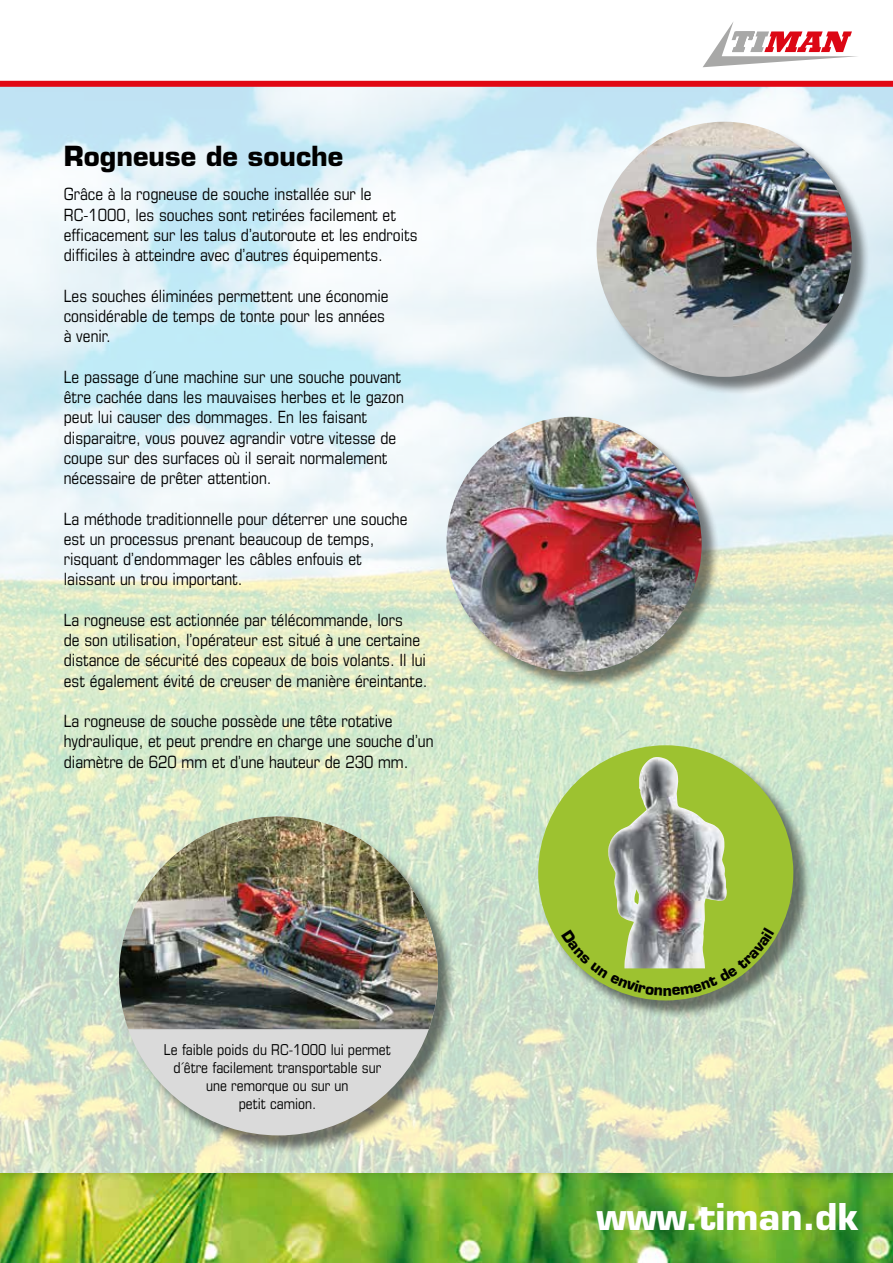
<style>
.page{position:relative;width:893px;height:1263px;background:#fff}
.page>*{position:absolute;margin:0;border:0;box-sizing:border-box;transform-origin:0 0}
.t1{font:700 36px "Eurostile";color:#fff}
.t2{font:700 27px "Eurostile";color:#000}
.t3{font:condensed 16.8px/20.2px "Eurostile";color:#000}
.t4{font:condensed 15px/18px "Eurostile";color:#000;text-align:center}
</style>
<div class="page">
<img style="left:0;top:87px;width:893px;height:1087px">
<div style="left:0;top:81px;width:893px;height:6px;background:#e10814"></div>
<svg style="left:703px;top:22px;width:154px;height:45px"></svg>
<div style="left:449px;top:419px;width:271px;height:272px;background:#000;opacity:.5"></div>
<img style="left:446px;top:417px;width:256px;height:255px;border-radius:128px">
<div style="left:599px;top:124px;width:271px;height:272px;background:#000;opacity:.5"></div>
<img style="left:597px;top:122px;width:255px;height:255px;border-radius:128px">
<img style="left:0;top:1174px;width:893px;height:89px">
<div style="left:121px;top:819px;width:336px;height:335px;background:#000;opacity:.5"></div>
<svg style="left:128px;top:1029px;width:301px;height:106px;background:#d2d4cd"></svg>
<img style="left:119px;top:816px;width:319px;height:213px">
<div style="left:540px;top:747px;width:272px;height:272px;background:#000;opacity:.5"></div>
<div style="left:538px;top:745px;width:255px;height:255px;background:#9dc230;border-radius:50%"></div>
<img style="left:608px;top:757px;width:119px;height:171px">
<svg style="left:561px;top:928px;width:213px;height:67px"></svg>
<h2 class="t2" style="left:64px;top:139px;width:281px">Rogneuse de souche</h2>
<p class="t3" style="left:64px;top:184px;width:355px">Grâce à la rogneuse de souche installée sur le RC-1000, les souches sont retirées facilement et efficacement sur les talus d’autoroute et les endroits difficiles à atteindre avec d’autres équipements.</p>
<p class="t3" style="left:64px;top:285px;width:326px">Les souches éliminées permettent une économie considérable de temps de tonte pour les années à venir.</p>
<p class="t3" style="left:64px;top:366px;width:342px">Le passage d´une machine sur une souche pouvant être cachée dans les mauvaises herbes et le gazon peut lui causer des dommages. En les faisant disparaitre, vous pouvez agrandir votre vitesse de coupe sur des surfaces où il serait normalement nécessaire de prêter attention.</p>
<p class="t3" style="left:64px;top:508px;width:345px">La méthode traditionnelle pour déterrer une souche est un processus prenant beaucoup de temps, risquant d’endommager les câbles enfouis et laissant un trou important.</p>
<p class="t3" style="left:64px;top:609px;width:365px">La rogneuse est actionnée par télécommande, lors<br>de son utilisation, l’opérateur est situé à une certaine distance de sécurité des copeaux de bois volants. Il lui est également évité de creuser de manière éreintante.</p>
<p class="t3" style="left:64px;top:711px;width:371px">La rogneuse de souche possède une tête rotative hydraulique, et peut prendre en charge une souche d’un diamètre de 620 mm et d’une hauteur de 230 mm.</p>
<p class="t4" style="left:164px;top:1040px;width:228px">Le faible poids du RC-1000 lui permet d´être facilement transportable sur une remorque ou sur un<br>petit camion.</p>
<h1 class="t1" style="left:597px;top:1194px;width:264px">www.timan.dk</h1>
</div>
